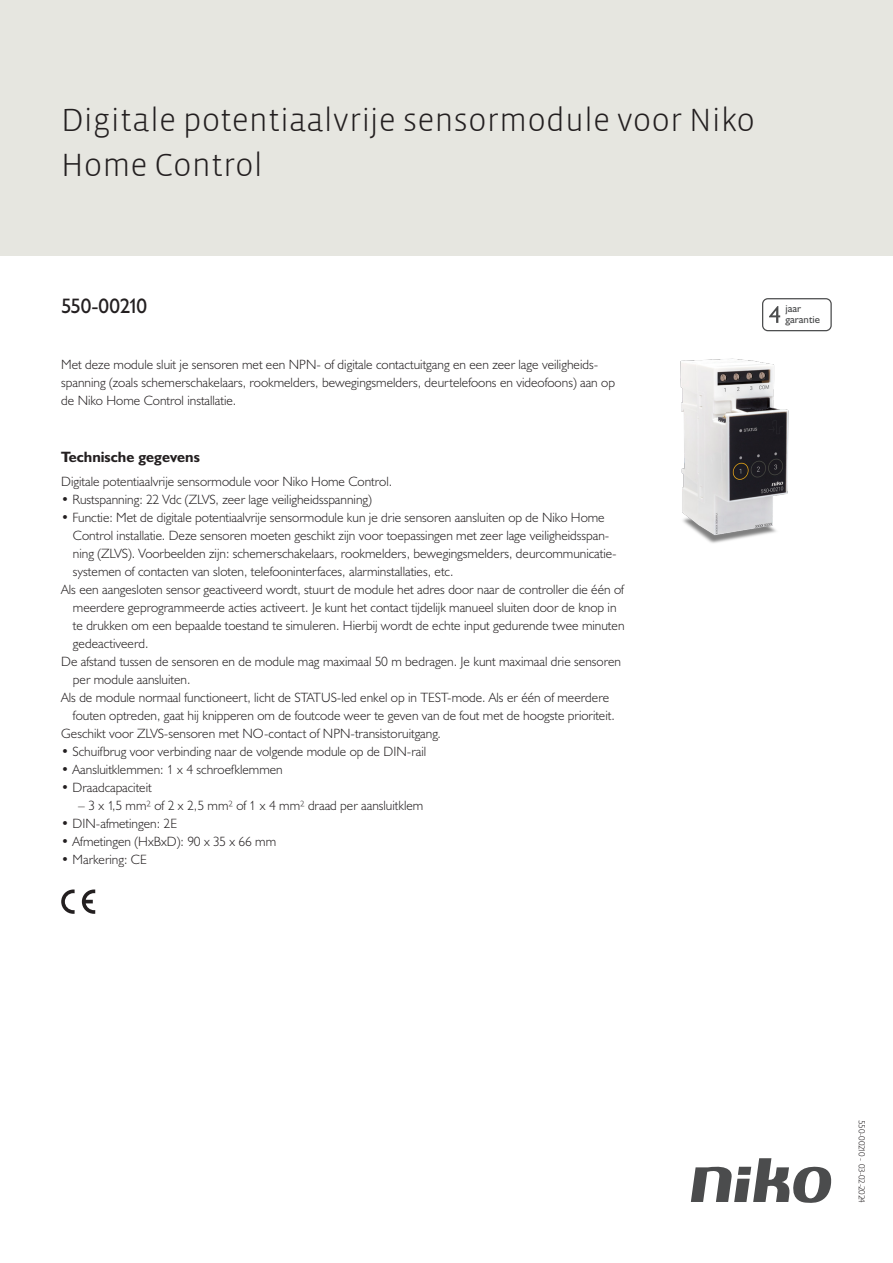
<style>
.page{position:relative;width:893px;height:1263px;background:#fff}
.page>*{position:absolute;margin:0;border:0;box-sizing:border-box;transform-origin:0 0}
.Title_datasheets{font:300 33px/45px "Vista Sans";color:#231f20}
.Article_number{font:21px "Humanist 521 BT";letter-spacing:-.04em;color:#231f20}
.Titles_parts{font:700 15px "Humanist 521 BT";color:#231f20}
.USP_Bullets{font:300 13.5px/18px "Humanist 521 BT";color:#231f20}
.Platte_tekst_CAB{font:300 13.5px/18px "Humanist 521 BT";color:#231f20}
.USP_Bullets_level_2{font:300 13.5px "Humanist 521 BT";color:#231f20}
.t1{font:10.8px/10.8px "Humanist 521 BT";color:#4b4c4d}
.Revision{font:300 9px "Humanist 521 BT";letter-spacing:-.05em;color:#231f20}
</style>
<div class="page">
<svg style="left:691px;top:1158px;width:141px;height:45px"></svg>
<div style="left:0;top:0;width:893px;height:255px;background:#e6e6e0"></div>
<svg style="left:82px;top:889px;width:13px;height:25px"></svg>
<svg style="left:61px;top:889px;width:14px;height:25px"></svg>
<svg style="left:762px;top:298px;width:70px;height:33px"></svg>
<img style="left:680px;top:358px;width:109px;height:185px">
<p class="Title_datasheets" style="left:61px;top:98px;width:695px">Digitale potentiaalvrije sensormodule voor Niko<br>Home Control</p>
<p class="Article_number" style="left:61px;top:293px;width:87px">550-00210</p>
<p class="t1" style="left:785px;top:303px;width:36px">jaar garantie</p>
<p class="Platte_tekst_CAB" style="left:61px;top:355px;width:555px">Met deze module sluit je sensoren met een NPN- of digitale contactuitgang en een zeer lage veiligheids&shy;spanning (zoals schemerschakelaars, rookmelders, bewegingsmelders, deurtelefoons en videofoons) aan op de Niko Home Control installatie.</p>
<p class="Titles_parts" style="left:61px;top:447px;width:140px">Technische gegevens</p>
<p class="Platte_tekst_CAB" style="left:61px;top:472px;width:332px">Digitale potentiaalvrije sensormodule voor Niko Home Control.</p>
<p class="USP_Bullets" style="left:61px;top:490px;width:312px">• Rustspanning: 22 Vdc (ZLVS, zeer lage veiligheidsspanning)</p>
<p class="USP_Bullets" style="left:73px;top:508px;width:545px;text-indent:-12px">• Functie: Met de digitale potentiaalvrije sensormodule kun je drie sensoren aansluiten op de Niko Home Control installatie. Deze sensoren moeten geschikt zijn voor toepassingen met zeer lage veiligheidsspan&shy;ning (ZLVS). Voorbeelden zijn: schemerschakelaars, rookmelders, bewegingsmelders, deurcommunicatie&shy;systemen of contacten van sloten, telefooninterfaces, alarminstallaties, etc.</p>
<p class="USP_Bullets" style="left:73px;top:580px;width:553px;text-indent:-12px">Als een aangesloten sensor geactiveerd wordt, stuurt de module het adres door naar de controller die één of meerdere geprogrammeerde acties activeert. Je kunt het contact tijdelijk manueel sluiten door de knop in te drukken om een bepaalde toestand te simuleren. Hierbij wordt de echte input gedurende twee minuten gedeactiveerd.</p>
<p class="USP_Bullets" style="left:73px;top:652px;width:550px;text-indent:-12px">De afstand tussen de sensoren en de module mag maximaal 50 m bedragen. Je kunt maximaal drie sensoren per module aansluiten.</p>
<p class="USP_Bullets" style="left:73px;top:688px;width:543px;text-indent:-12px">Als de module normaal functioneert, licht de STATUS-led enkel op in TEST-mode. Als er één of meerdere fouten optreden, gaat hij knipperen om de foutcode weer te geven van de fout met de hoogste prioriteit.</p>
<p class="USP_Bullets" style="left:61px;top:724px;width:381px">Geschikt voor ZLVS-sensoren met NO-contact of NPN-transistoruitgang.</p>
<p class="USP_Bullets" style="left:61px;top:742px;width:366px">• Schuifbrug voor verbinding naar de volgende module op de DIN-rail</p>
<p class="USP_Bullets" style="left:61px;top:760px;width:223px">• Aansluitklemmen: 1 x 4 schroefklemmen</p>
<p class="USP_Bullets" style="left:61px;top:778px;width:92px">• Draadcapaciteit</p>
<p class="USP_Bullets_level_2" style="left:78px;top:797px;width:347px">– 3 x 1,5 mm² of 2 x 2,5 mm² of 1 x 4 mm² draad per aansluitklem</p>
<p class="USP_Bullets" style="left:61px;top:814px;width:117px">• DIN-afmetingen: 2E</p>
<p class="USP_Bullets" style="left:61px;top:832px;width:216px">• Afmetingen (HxBxD): 90 x 35 x 66 mm</p>
<p class="USP_Bullets" style="left:61px;top:850px;width:87px">• Markering: CE</p>
<p class="Revision" style="left:868px;top:1120px;width:84px;rotate:90deg">550-00210 - 03-02-2024</p>
</div>
